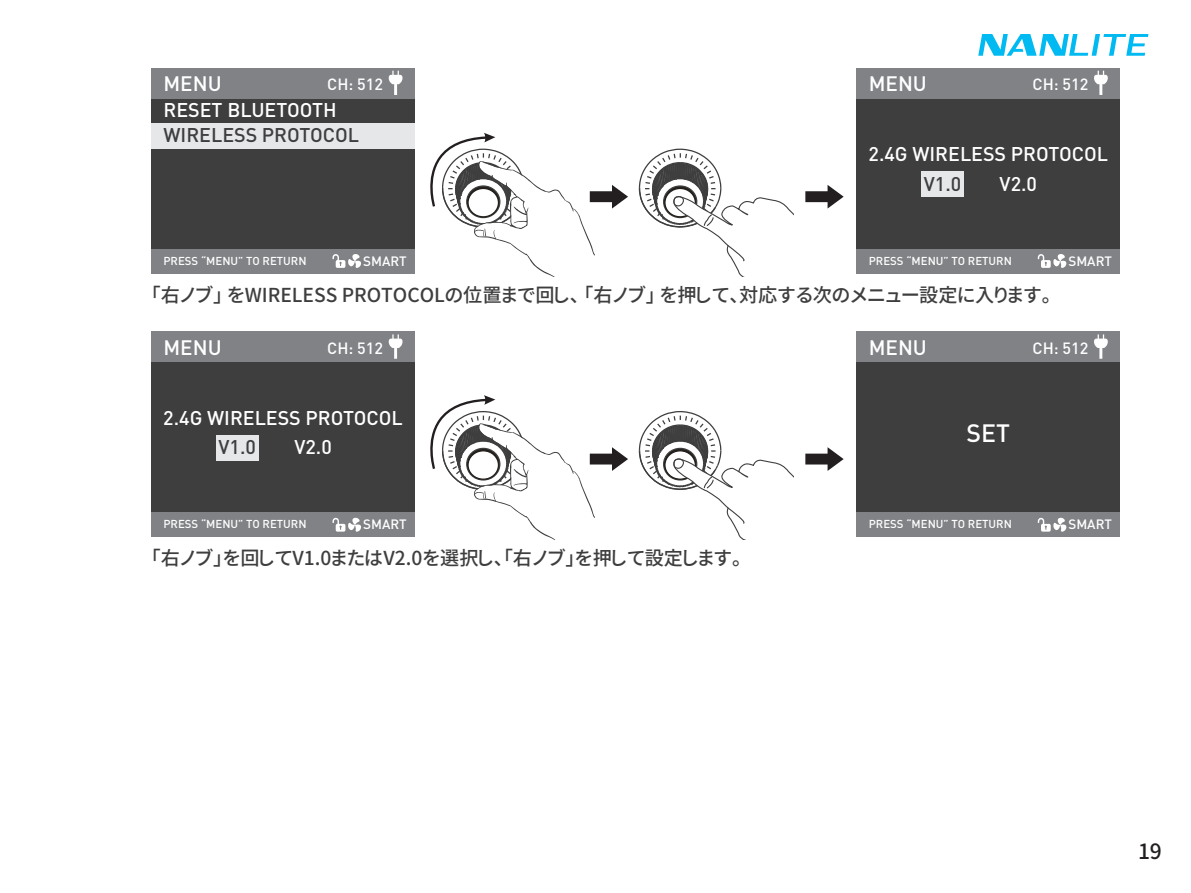
<style>
.page{position:relative;width:1191px;height:893px;background:#fff}
.page>*{position:absolute;margin:0;border:0;box-sizing:border-box;transform-origin:0 0}
.t1{font:500 24.9px "DIN Pro";color:#fff}
.t2{font:21px "Gen Shin Gothic P Medium";color:#231f20}
.t3{font:500 20.7px "DIN Pro";color:#fff}
.t4{font:500 19.5px "DIN Pro";color:#fff}
.t5{font:500 19.5px "DIN Pro";color:#3e3e3f}
.t6{font:19.2px "Gen Shin Gothic P Medium";color:#3e3e3f}
.t7{font:500 16.2px "DIN Pro";color:#fff}
.t8{font:500 13.5px "DIN Pro";color:#fff}
.t9{font:500 11.4px "DIN Pro";color:#fff}
</style>
<div class="page">
<svg style="left:978px;top:34px;width:170px;height:22px"></svg>
<svg style="left:638px;top:148px;width:155px;height:129px"></svg>
<svg style="left:430px;top:133px;width:198px;height:144px"></svg>
<svg style="left:805px;top:185px;width:38px;height:24px"></svg>
<svg style="left:638px;top:411px;width:155px;height:128px"></svg>
<svg style="left:430px;top:395px;width:198px;height:144px"></svg>
<svg style="left:805px;top:447px;width:38px;height:24px"></svg>
<div style="left:151px;top:68px;width:264px;height:205px;background:#3e3e3f"></div>
<div style="left:151px;top:249px;width:264px;height:24px;background:#808285"></div>
<svg style="left:332px;top:254px;width:29px;height:14px"></svg>
<div style="left:151px;top:68px;width:264px;height:30px;background:#808285"></div>
<div style="left:151px;top:123px;width:264px;height:26px;background:#e6e7e9"></div>
<svg style="left:389px;top:71px;width:13px;height:24px"></svg>
<div style="left:856px;top:332px;width:264px;height:205px;background:#3e3e3f"></div>
<div style="left:856px;top:513px;width:264px;height:24px;background:#808285"></div>
<svg style="left:1037px;top:517px;width:29px;height:15px"></svg>
<div style="left:856px;top:332px;width:264px;height:30px;background:#808285"></div>
<svg style="left:1094px;top:334px;width:13px;height:25px"></svg>
<div style="left:856px;top:68px;width:264px;height:205px;background:#3e3e3f"></div>
<div style="left:856px;top:68px;width:264px;height:30px;background:#808285"></div>
<div style="left:921px;top:172px;width:42px;height:25px;background:#e6e7e9"></div>
<svg style="left:1094px;top:71px;width:13px;height:24px"></svg>
<div style="left:856px;top:249px;width:264px;height:24px;background:#808285"></div>
<svg style="left:1037px;top:254px;width:29px;height:14px"></svg>
<div style="left:151px;top:332px;width:264px;height:205px;background:#3e3e3f"></div>
<div style="left:151px;top:332px;width:264px;height:30px;background:#808285"></div>
<div style="left:216px;top:436px;width:42px;height:25px;background:#e6e7e9"></div>
<svg style="left:389px;top:334px;width:13px;height:25px"></svg>
<div style="left:151px;top:513px;width:264px;height:24px;background:#808285"></div>
<svg style="left:332px;top:517px;width:29px;height:15px"></svg>
<p class="t3" style="left:163px;top:70px;width:60px">MENU</p>
<p class="t4" style="left:163px;top:97px;width:175px">RESET BLUETOOTH</p>
<p class="t5" style="left:163px;top:122px;width:197px">WIRELESS PROTOCOL</p>
<p class="t7" style="left:327px;top:73px;width:57px">CH: 512</p>
<p class="t3" style="left:868px;top:70px;width:60px">MENU</p>
<p class="t7" style="left:1032px;top:73px;width:57px">CH: 512</p>
<p class="t4" style="left:868px;top:141px;width:241px">2.4G WIRELESS PROTOCOL</p>
<p class="t5" style="left:923px;top:170px;width:39px">V1.0</p>
<p class="t4" style="left:999px;top:170px;width:39px">V2.0</p>
<p class="t9" style="left:163px;top:253px;width:145px">PRESS “MENU” TO RETURN</p>
<p class="t8" style="left:363px;top:252px;width:45px">SMART</p>
<p class="t9" style="left:868px;top:253px;width:145px">PRESS “MENU” TO RETURN</p>
<p class="t8" style="left:1068px;top:252px;width:45px">SMART</p>
<p class="t6" style="left:151px;top:281px;width:902px">「右ノブ」 をWIRELESS PROTOCOLの位置まで回し、 「右ノブ」 を押して、対応する次のメニュー設定に入ります。</p>
<p class="t3" style="left:163px;top:333px;width:60px">MENU</p>
<p class="t7" style="left:327px;top:337px;width:57px">CH: 512</p>
<p class="t4" style="left:163px;top:404px;width:241px">2.4G WIRELESS PROTOCOL</p>
<p class="t5" style="left:218px;top:434px;width:39px">V1.0</p>
<p class="t4" style="left:294px;top:434px;width:39px">V2.0</p>
<p class="t9" style="left:163px;top:516px;width:145px">PRESS “MENU” TO RETURN</p>
<p class="t8" style="left:363px;top:515px;width:45px">SMART</p>
<p class="t6" style="left:151px;top:544px;width:592px">「右ノブ」を回してV1.0またはV2.0を選択し、「右ノブ」を押して設定します。</p>
<p class="t3" style="left:868px;top:333px;width:60px">MENU</p>
<p class="t7" style="left:1032px;top:337px;width:57px">CH: 512</p>
<p class="t1" style="left:966px;top:416px;width:45px">SET</p>
<p class="t9" style="left:868px;top:516px;width:145px">PRESS “MENU” TO RETURN</p>
<p class="t8" style="left:1068px;top:515px;width:45px">SMART</p>
<p class="t2" style="left:1138px;top:836px;width:25px">19</p>
</div>
